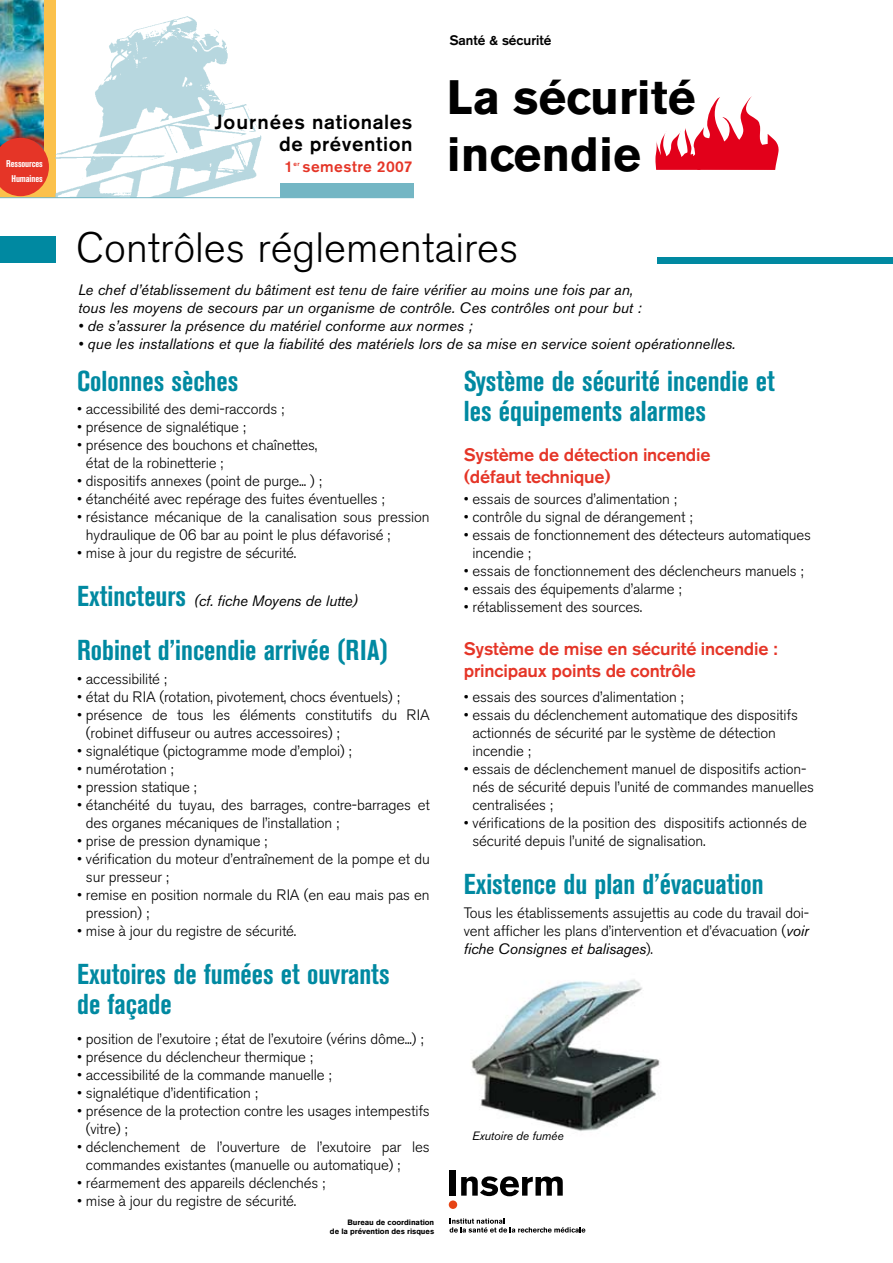
<style>
.page{position:relative;width:893px;height:1263px;background:#fff}
.page>*{position:absolute;margin:0;border:0;box-sizing:border-box;transform-origin:0 0}
.t1{font:700 47.85px/57.3px "Akzidenz Grotesk BE";color:#000}
.t2{font:300 42px "Akzidenz Grotesk BE";color:#000}
.t3{font:700 condensed 28.5px/30px "Akzidenz Grotesk BE";color:#0089a1}
.t4{font:500 20.25px/22.6px "Akzidenz Grotesk BE";letter-spacing:.03em;color:#000;text-align:right}
.t5{font:500 18px/21.6px "Akzidenz Grotesk BE";letter-spacing:-.01em;color:#e53527}
.t6{font:500 15.45px "Akzidenz Grotesk BE";letter-spacing:.03em;color:#e53527}
.t7{font:300 15px/18px "Akzidenz Grotesk BE";letter-spacing:-.01em;color:#000}
.t8{font:italic 15px/18px "Akzidenz Grotesk BE";color:#000}
.t9{font:700 13.65px "Akzidenz Grotesk";color:#000}
.t10{font:italic 12px "Akzidenz Grotesk BE";letter-spacing:-.01em;color:#000}
.t11{font:700 9.75px/15.9px "Akzidenz Grot Con BQ";letter-spacing:-.01em;color:#fff;text-align:center}
.t12{font:900 7.65px/9.1px "Akzidenz Grotesk";letter-spacing:-.01em;color:#000;text-align:right}
.t13{font:500 6.3px "Akzidenz Grotesk BE";color:#e53527}
.s1{font-weight:700;font-style:normal;font-stretch:condensed;font-size:28.5px;color:#0089a1}
.s2{font-weight:400;font-style:italic}
</style>
<div class="page">
<div style="left:0;top:0;width:56px;height:197px;background:linear-gradient(to bottom,#fbc14c,#fbc14c)"></div>
<img style="left:0;top:0;width:43px;height:138px">
<svg style="left:0;top:138px;width:49px;height:58px;background:#e1462d"></svg>
<svg style="left:655px;top:96px;width:124px;height:74px"></svg>
<img style="left:56px;top:16px;width:205px;height:181px">
<hr style="left:0;top:197px;width:414px;height:1px;background:#74b6c4">
<div style="left:281px;top:184px;width:133px;height:14px;background:#74b6c4"></div>
<div style="left:0;top:236px;width:56px;height:27px;background:#0089a1"></div>
<div style="left:657px;top:257px;width:236px;height:7px;background:#0089a1"></div>
<svg style="left:450px;top:1218px;width:135px;height:14px"></svg>
<div style="left:450px;top:1170px;width:6px;height:25px;background:#000"></div>
<svg style="left:461px;top:1176px;width:102px;height:20px"></svg>
<div style="left:449px;top:1200px;width:8px;height:9px;background:#e64415;border-radius:50%"></div>
<img style="left:471px;top:979px;width:189px;height:153px">
<p class="t11" style="left:6px;top:155px;width:38px">Ressources<br>Humaines</p>
<h3 class="t4" style="left:215px;top:110px;width:199px">Journées nationales de prévention</h3>
<p class="t6" style="left:284px;top:157px;width:10px">1</p>
<p class="t13" style="left:294px;top:160px;width:7px">er</p>
<p class="t6" style="left:302px;top:157px;width:111px">semestre 2007</p>
<p class="t9" style="left:450px;top:32px;width:103px">Santé &amp; sécurité</p>
<h1 class="t1" style="left:447px;top:69px;width:250px">La sécurité incendie</h1>
<h2 class="t2" style="left:76px;top:224px;width:444px">Contrôles réglementaires</h2>
<p class="t8" style="left:78px;top:280px;width:565px">Le chef d’établissement du bâtiment est tenu de faire vérifier au moins une fois par an, tous les moyens de secours par un organisme de contrôle. Ces contrôles ont pour but :</p>
<p class="t8" style="left:78px;top:316px;width:396px">• de s’assurer la présence du matériel conforme aux normes ;</p>
<p class="t8" style="left:78px;top:334px;width:659px">• que les installations et que la fiabilité des matériels lors de sa mise en service soient opérationnelles.</p>
<h3 class="t3" style="left:77px;top:367px;width:163px">Colonnes sèches</h3>
<p class="t7" style="left:77px;top:400px;width:209px">• accessibilité des demi-raccords ;</p>
<p class="t7" style="left:77px;top:418px;width:170px">• présence de signalétique ;</p>
<p class="t7" style="left:86px;top:436px;width:233px;text-indent:-9px">• présence des bouchons et chaînettes, état de la robinetterie ;</p>
<p class="t7" style="left:77px;top:472px;width:246px">• dispositifs annexes (point de purge... ) ;</p>
<p class="t7" style="left:77px;top:490px;width:309px">• étanchéité avec repérage des fuites éventuelles ;</p>
<p class="t7" style="left:86px;top:508px;width:345px;text-indent:-9px">• résistance mécanique de la canalisation sous pression hydraulique de 06 bar au point le plus défavorisé ;</p>
<p class="t7" style="left:77px;top:544px;width:221px">• mise à jour du registre de sécurité.</p>
<p class="t8" style="left:77px;top:592px;width:282px"><span class="s1">Extincteurs</span> (cf. fiche Moyens de lutte)</p>
<h3 class="t3" style="left:77px;top:635px;width:312px">Robinet d’incendie arrivée (RIA)</h3>
<p class="t7" style="left:77px;top:670px;width:91px">• accessibilité ;</p>
<p class="t7" style="left:77px;top:688px;width:324px">• état du RIA (rotation, pivotement, chocs éventuels) ;</p>
<p class="t7" style="left:86px;top:706px;width:345px;text-indent:-9px">• présence de tous les éléments constitutifs du RIA (robinet diffuseur ou autres accessoires) ;</p>
<p class="t7" style="left:77px;top:742px;width:276px">• signalétique (pictogramme mode d’emploi) ;</p>
<p class="t7" style="left:77px;top:760px;width:98px">• numérotation ;</p>
<p class="t7" style="left:77px;top:778px;width:121px">• pression statique ;</p>
<p class="t7" style="left:86px;top:796px;width:345px;text-indent:-9px">• étanchéité du tuyau, des barrages, contre-barrages et des organes mécaniques de l’installation ;</p>
<p class="t7" style="left:77px;top:832px;width:192px">• prise de pression dynamique ;</p>
<p class="t7" style="left:86px;top:850px;width:345px;text-indent:-9px">• vérification du moteur d’entraînement de la pompe et du sur presseur ;</p>
<p class="t7" style="left:86px;top:886px;width:345px;text-indent:-9px">• remise en position normale du RIA (en eau mais pas en pression) ;</p>
<p class="t7" style="left:77px;top:922px;width:221px">• mise à jour du registre de sécurité.</p>
<h3 class="t3" style="left:77px;top:959px;width:314px">Exutoires de fumées et ouvrants de façade</h3>
<p class="t7" style="left:77px;top:1030px;width:348px">• position de l’exutoire ; état de l’exutoire (vérins dôme...) ;</p>
<p class="t7" style="left:77px;top:1048px;width:237px">• présence du déclencheur thermique ;</p>
<p class="t7" style="left:77px;top:1066px;width:256px">• accessibilité de la commande manuelle ;</p>
<p class="t7" style="left:77px;top:1084px;width:182px">• signalétique d’identification ;</p>
<p class="t7" style="left:86px;top:1102px;width:345px;text-indent:-9px">• présence de la protection contre les usages intempestifs (vitre) ;</p>
<p class="t7" style="left:86px;top:1138px;width:345px;text-indent:-9px">• déclenchement de l’ouverture de l’exutoire par les commandes existantes (manuelle ou automatique) ;</p>
<p class="t7" style="left:77px;top:1174px;width:250px">• réarmement des appareils déclenchés ;</p>
<p class="t7" style="left:77px;top:1192px;width:221px">• mise à jour du registre de sécurité.</p>
<p class="t12" style="left:330px;top:1218px;width:106px">Bureau de coordination<br>de la prévention des risques</p>
<h3 class="t3" style="left:464px;top:367px;width:312px">Système de sécurité incendie et les équipements alarmes</h3>
<p class="t5" style="left:464px;top:444px;width:248px">Système de détection incendie (défaut technique)</p>
<p class="t7" style="left:464px;top:490px;width:215px">• essais de sources d’alimentation ;</p>
<p class="t7" style="left:464px;top:508px;width:230px">• contrôle du signal de dérangement ;</p>
<p class="t7" style="left:473px;top:526px;width:340px;text-indent:-9px">• essais de fonctionnement des détecteurs automatiques incendie ;</p>
<p class="t7" style="left:464px;top:562px;width:341px">• essais de fonctionnement des déclencheurs manuels ;</p>
<p class="t7" style="left:464px;top:580px;width:219px">• essais des équipements d’alarme ;</p>
<p class="t7" style="left:464px;top:598px;width:180px">• rétablissement des sources.</p>
<p class="t5" style="left:464px;top:638px;width:315px">Système de mise en sécurité incendie : principaux points de contrôle</p>
<p class="t7" style="left:464px;top:688px;width:221px">• essais des sources d’alimentation ;</p>
<p class="t7" style="left:473px;top:706px;width:327px;text-indent:-9px">• essais du déclenchement automatique des dispositifs actionnés de sécurité par le système de détection incendie ;</p>
<p class="t7" style="left:473px;top:760px;width:343px;text-indent:-9px">• essais de déclenchement manuel de dispositifs action&shy;nés de sécurité depuis l’unité de commandes manuelles centralisées ;</p>
<p class="t7" style="left:473px;top:814px;width:336px;text-indent:-9px">• vérifications de la position des dispositifs actionnés de sécurité depuis l’unité de signalisation.</p>
<h3 class="t3" style="left:464px;top:869px;width:301px">Existence du plan d’évacuation</h3>
<p class="t7" style="left:464px;top:904px;width:347px;text-align:justify">Tous les établissements assujettis au code du travail doi&shy;vent afficher les plans d’intervention et d’évacuation (<span class="s2">voir fiche Consignes et balisages</span>).</p>
<p class="t10" style="left:472px;top:1128px;width:93px">Exutoire de fumée</p>
</div>
